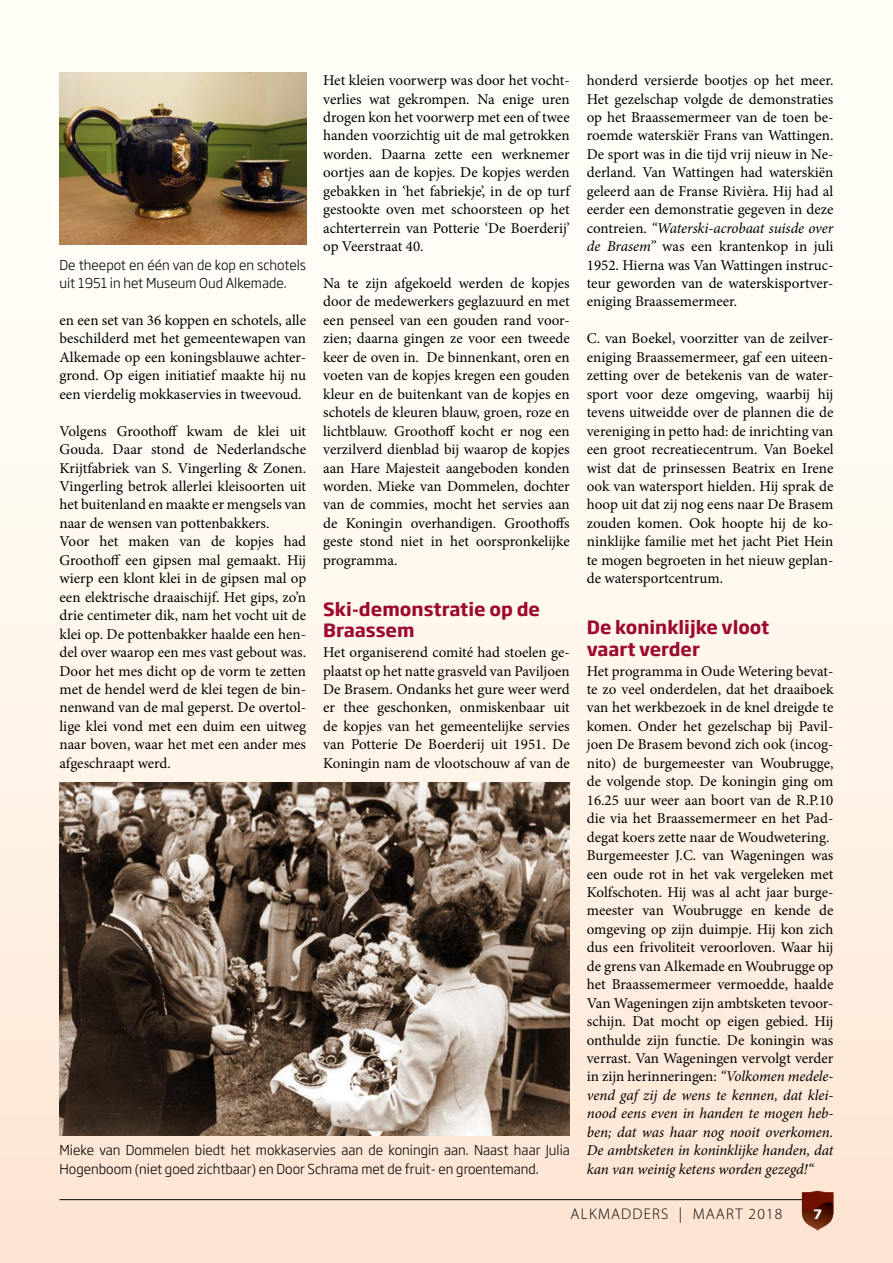
<style>
.page{position:relative;width:893px;height:1263px;background:#fff}
.page>*{position:absolute;margin:0;border:0;box-sizing:border-box;transform-origin:0 0}
.t1{font:700 18px/21.5px "Soho Gothic Pro";color:#9e092f}
.t2{font:300 15.45px "Myriad Pro";letter-spacing:.08em;color:#000}
.t3{font:15px/18.5px "Minion Pro";color:#000;text-align:justify}
.t4{font:500 14.7px "Imago";color:#fff}
.t5{font:300 13.5px/18.5px "Soho Gothic Pro";color:#000}
.s1{font-style:italic}
</style>
<div class="page">
<div style="left:0;top:0;width:893px;height:1263px;background:linear-gradient(to bottom,#fffffd,#fde7d6)"></div>
<hr style="left:60px;top:1199px;width:760px;height:1px;background:#000">
<svg style="left:802px;top:1191px;width:31px;height:11px"></svg>
<img style="left:802px;top:1202px;width:31px;height:28px">
<img style="left:60px;top:72px;width:246px;height:172px">
<img style="left:60px;top:782px;width:510px;height:353px">
<p class="t5" style="left:60px;top:255px;width:248px">De theepot en één van de kop en schotels uit 1951 in het Museum Oud Alkemade.</p>
<p class="t3" style="left:60px;top:311px;width:248px">en een set van 36 koppen en schotels, alle beschilderd met het gemeentewapen van Alkemade op een koningsblauwe achter&shy;grond. Op eigen initiatief maakte hij nu een vierdelig mokkaservies in tweevoud.</p>
<p class="t3" style="left:60px;top:422px;width:248px;text-align:left">Volgens Groothoff kwam de klei uit Gouda. Daar stond de Nederlandsche Krijtfabriek van S. Vingerling &amp; Zonen.<br>Vingerling betrok allerlei kleisoorten uit het buitenland en maakte er mengsels van naar de wensen van pottenbakkers.<br>Voor het maken van de kopjes had Groothoff een gipsen mal gemaakt. Hij wierp een klont klei in de gipsen mal op een elektrische draaischijf. Het gips, zo’n drie centimeter dik, nam het vocht uit de klei op. De pottenbakker haalde een hen&shy;del over waarop een mes vast gebout was.<br>Door het mes dicht op de vorm te zetten met de hendel werd de klei tegen de bin&shy;nenwand van de mal geperst. De overtol&shy;lige klei vond met een duim een uitweg naar boven, waar het met een ander mes afgeschraapt werd.</p>
<p class="t3" style="left:323px;top:71px;width:248px">Het kleien voorwerp was door het vocht&shy;verlies wat gekrompen. Na enige uren drogen kon het voorwerp met een of twee handen voorzichtig uit de mal getrokken worden. Daarna zette een werknemer oortjes aan de kopjes. De kopjes werden gebakken in ‘het fabriekje’, in de op turf gestookte oven met schoorsteen op het achterterrein van Potterie ‘De Boerderij’ op Veerstraat 40.</p>
<p class="t3" style="left:323px;top:274px;width:248px">Na te zijn afgekoeld werden de kopjes door de medewerkers geglazuurd en met een penseel van een gouden rand voor&shy;zien; daarna gingen ze voor een tweede keer de oven in. De binnenkant, oren en voeten van de kopjes kregen een gouden kleur en de buitenkant van de kopjes en schotels de kleuren blauw, groen, roze en lichtblauw. Groothoff kocht er nog een verzilverd dienblad bij waarop de kopjes aan Hare Majesteit aangeboden konden worden. Mieke van Dommelen, dochter van de commies, mocht het servies aan de Koningin overhandigen. Groothoffs geste stond niet in het oorspronkelijke programma.</p>
<p class="t1" style="left:323px;top:597px;width:219px">Ski-demonstratie op de<br>Braassem</p>
<p class="t3" style="left:323px;top:643px;width:248px">Het organiserend comité had stoelen ge&shy;plaatst op het natte grasveld van Paviljoen De Brasem. Ondanks het gure weer werd er thee geschonken, onmiskenbaar uit de kopjes van het gemeentelijke servies van Potterie De Boerderij uit 1951. De Koningin nam de vlootschouw af van de</p>
<p class="t5" style="left:60px;top:1140px;width:512px">Mieke van Dommelen biedt het mokkaservies aan de koningin aan. Naast haar Julia<br>Hogenboom (niet goed zichtbaar) en Door Schrama met de fruit- en groentemand.</p>
<p class="t3" style="left:587px;top:71px;width:248px">honderd versierde bootjes op het meer.<br>Het gezelschap volgde de demonstraties op het Braassemermeer van de toen be&shy;roemde waterskiër Frans van Wattingen.<br>De sport was in die tijd vrij nieuw in Ne&shy;derland. Van Wattingen had waterskiën geleerd aan de Franse Rivièra. Hij had al eerder een demonstratie gegeven in deze contreien. <span class="s1">“Waterski-acrobaat suisde over de Brasem”</span> was een krantenkop in juli 1952. Hierna was Van Wattingen instruc&shy;teur geworden van de waterskisportver&shy;eniging Braassemermeer.</p>
<p class="t3" style="left:587px;top:329px;width:248px">C. van Boekel, voorzitter van de zeilver&shy;eniging Braassemermeer, gaf een uiteen&shy;zetting over de betekenis van de water&shy;sport voor deze omgeving, waarbij hij tevens uitweidde over de plannen die de vereniging in petto had: de inrichting van een groot recreatiecentrum. Van Boekel wist dat de prinsessen Beatrix en Irene ook van watersport hielden. Hij sprak de hoop uit dat zij nog eens naar De Brasem zouden komen. Ook hoopte hij de ko&shy;ninklijke familie met het jacht Piet Hein te mogen begroeten in het nieuw geplan&shy;de watersportcentrum.</p>
<p class="t1" style="left:587px;top:615px;width:184px">De koninklijke vloot vaart verder</p>
<p class="t3" style="left:587px;top:661px;width:248px;text-align:left">Het programma in Oude Wetering bevat&shy;te zo veel onderdelen, dat het draaiboek van het werkbezoek in de knel dreigde te komen. Onder het gezelschap bij Pavil&shy;joen De Brasem bevond zich ook (incog&shy;nito) de burgemeester van Woubrugge, de volgende stop. De koningin ging om 16.25 uur weer aan boort van de R.P.10 die via het Braassemermeer en het Pad&shy;degat koers zette naar de Woudwetering.<br>Burgemeester J.C. van Wageningen was een oude rot in het vak vergeleken met Kolfschoten. Hij was al acht jaar burge&shy;meester van Woubrugge en kende de omgeving op zijn duimpje. Hij kon zich dus een frivoliteit veroorloven. Waar hij de grens van Alkemade en Woubrugge op het Braassemermeer vermoedde, haalde Van Wageningen zijn ambtsketen tevoor&shy;schijn. Dat mocht op eigen gebied. Hij onthulde zijn functie. De koningin was verrast. Van Wageningen vervolgt verder in zijn herinneringen: <span class="s1">“Volkomen medele&shy;vend gaf zij de wens te kennen, dat klei&shy;nood eens even in handen te mogen heb&shy;ben; dat was haar nog nooit overkomen.<br>De ambtsketen in koninklijke handen, dat kan van weinig ketens worden gezegd!“</span></p>
<p class="t2" style="left:571px;top:1205px;width:213px">ALKMADDERS | MAART 2018</p>
<p class="t4" style="left:813px;top:1205px;width:10px">7</p>
</div>
